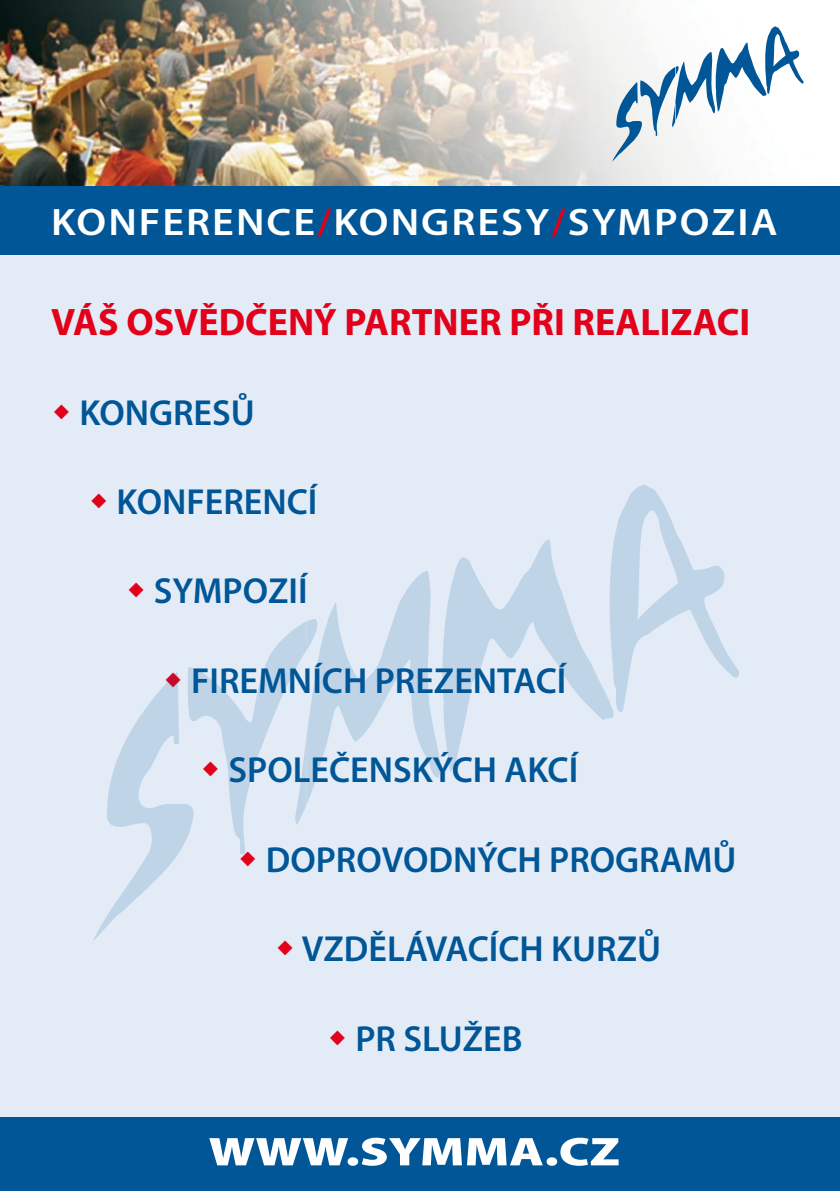
<style>
.page{position:relative;width:840px;height:1191px;background:#fff}
.page>*{position:absolute;margin:0;border:0;box-sizing:border-box;transform-origin:0 0}
.t1{font:900 40.4px "Myriad Pro";color:#fff;scale:1.28 1}
.t2{font:700 38.4px "Myriad Pro";color:#e2001a}
.t3{font:600 38.4px "Myriad Pro";letter-spacing:.05em;color:#fff;scale:1.1 1}
.t4{font:600 36.4px "Myriad Pro";color:#005697}
.s1{color:#e2001a}
</style>
<div class="page">
<div style="left:0;top:255px;width:839px;height:936px;background:#e3ecf6"></div>
<svg style="left:93px;top:485px;width:646px;height:456px"></svg>
<img style="left:0;top:0;width:804px;height:186px">
<svg style="left:611px;top:26px;width:192px;height:136px"></svg>
<div style="left:0;top:186px;width:839px;height:69px;background:#005697"></div>
<div style="left:0;top:1117px;width:839px;height:74px;background:#005697"></div>
<svg style="left:93px;top:493px;width:13px;height:15px"></svg>
<svg style="left:129px;top:582px;width:14px;height:16px"></svg>
<svg style="left:166px;top:672px;width:15px;height:15px"></svg>
<svg style="left:203px;top:761px;width:15px;height:15px"></svg>
<svg style="left:240px;top:851px;width:15px;height:15px"></svg>
<svg style="left:278px;top:940px;width:14px;height:1px"></svg>
<p class="t3" style="left:51px;top:198px;width:661px">KONFERENCE<span class="s1">/</span>KONGRESY<span class="s1">/</span>SYMPOZIA</p>
<p class="t2" style="left:51px;top:297px;width:700px">VÁŠ OSVĚDČENÝ PARTNER PŘI REALIZACI</p>
<p class="t4" style="left:79px;top:389px;width:177px">KONGRESŮ</p>
<p class="t4" style="left:117px;top:478px;width:202px">KONFERENCÍ</p>
<p class="t4" style="left:154px;top:568px;width:155px">SYMPOZIÍ</p>
<p class="t4" style="left:191px;top:657px;width:376px">FIREMNÍCH PREZENTACÍ</p>
<p class="t4" style="left:228px;top:747px;width:351px">SPOLEČENSKÝCH AKCÍ</p>
<p class="t4" style="left:266px;top:836px;width:472px">DOPROVODNÝCH PROGRAMŮ</p>
<p class="t4" style="left:302px;top:925px;width:360px">VZDĚLÁVACÍCH KURZŮ</p>
<p class="t4" style="left:355px;top:1015px;width:168px">PR SLUŽEB</p>
<p class="t1" style="left:208px;top:1124px;width:323px">WWW.SYMMA.CZ</p>
</div>
